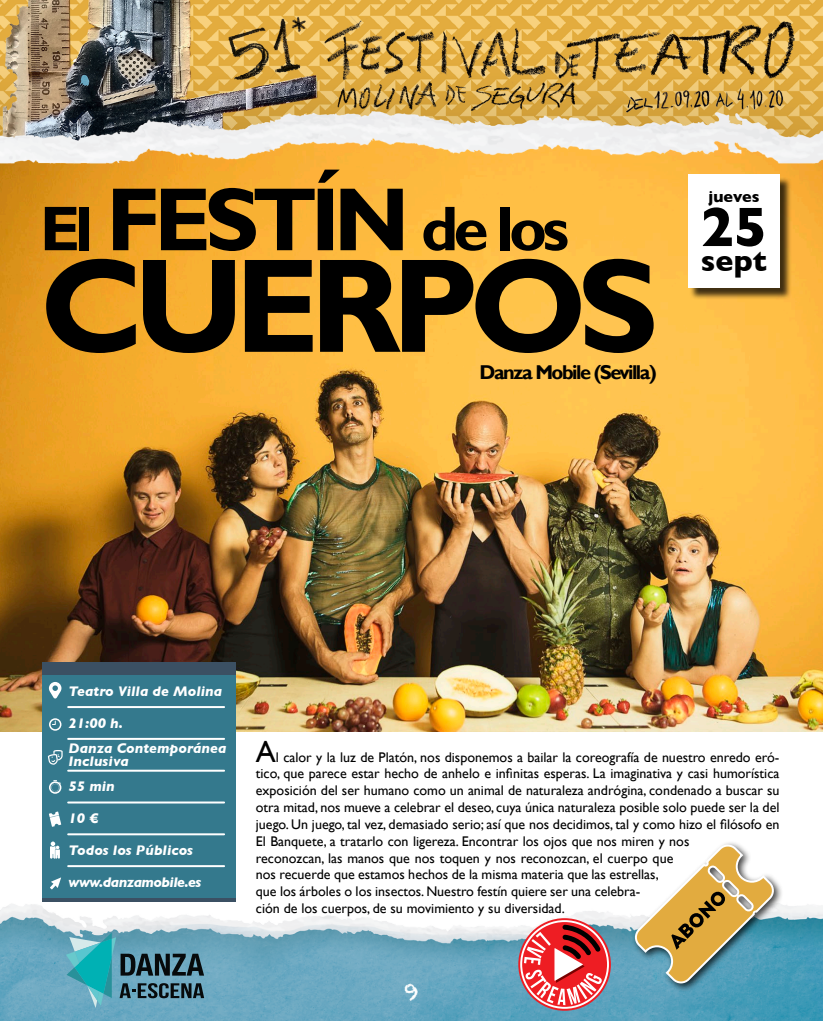
<style>
.page{position:relative;width:823px;height:1021px;background:#fff}
.page>*{position:absolute;margin:0;border:0;box-sizing:border-box;transform-origin:0 0}
.t1{font:700 134.5px "Gill Sans";letter-spacing:-.075em;color:#000}
.t2{font:700 63.5px "Gill Sans";letter-spacing:-.075em;color:#000}
.t3{font:700 56.2px "Gill Sans";color:#000}
.t4{font:700 30px "Gill Sans";color:#000}
.t5{font:23px "Chalkduster";color:#fff}
.t6{font:700 20px "Gill Sans";letter-spacing:-.075em;color:#000}
.t7{font:700 16px "Gill Sans";color:#000}
.INFO{font:italic 700 14.2px/13px "Gill Sans";color:#fff}
.INFO-2{font:italic 700 14.2px "Gill Sans";letter-spacing:-.04em;color:#fff}
.t8{font:14px/16.8px "Gill Sans";color:#000}
.s1{font-size:90.1px}
.s2{font-size:30px}
</style>
<div class="page">
<img style="left:0;top:0;width:822px;height:1020px">
<div style="left:42px;top:675px;width:193px;height:226px;background:#34798d"></div>
<div style="left:42px;top:662px;width:193px;height:13px;background:#3b5063"></div>
<svg style="left:42px;top:898px;width:193px;height:3px"></svg>
<hr style="left:68px;top:706px;width:156px;height:2px;background:#fff">
<hr style="left:68px;top:738px;width:156px;height:2px;background:#fff">
<hr style="left:68px;top:769px;width:156px;height:2px;background:#fff">
<hr style="left:68px;top:801px;width:156px;height:2px;background:#fff">
<hr style="left:68px;top:833px;width:156px;height:2px;background:#fff">
<hr style="left:68px;top:865px;width:156px;height:2px;background:#fff">
<svg style="left:49px;top:682px;width:12px;height:16px"></svg>
<svg style="left:49px;top:718px;width:12px;height:12px"></svg>
<svg style="left:48px;top:750px;width:15px;height:14px"></svg>
<svg style="left:49px;top:780px;width:12px;height:13px"></svg>
<svg style="left:50px;top:877px;width:11px;height:12px"></svg>
<svg style="left:49px;top:811px;width:12px;height:15px"></svg>
<svg style="left:50px;top:841px;width:10px;height:17px"></svg>
<div style="left:631px;top:840px;width:151px;height:152px;background:#000;opacity:.75"></div>
<svg style="left:633px;top:841px;width:143px;height:143px"></svg>
<div style="left:689px;top:176px;width:102px;height:124px;background:#000;opacity:.75"></div>
<div style="left:687px;top:174px;width:92px;height:113px;background:#fff"></div>
<svg style="left:66px;top:932px;width:138px;height:76px;background:#4f91a1"></svg>
<svg style="left:518px;top:918px;width:92px;height:92px"></svg>
<p class="t2" style="left:40px;top:190px;width:530px">El <span class="s1">FESTÍN</span> de los</p>
<p class="t1" style="left:40px;top:225px;width:619px">CUERPOS</p>
<p class="t6" style="left:479px;top:360px;width:179px">Danza Mobile (Sevilla)</p>
<p class="t7" style="left:708px;top:184px;width:52px">jueves</p>
<p class="t3" style="left:700px;top:182px;width:68px">25</p>
<p class="t4" style="left:700px;top:237px;width:68px">sept</p>
<p class="INFO" style="left:69px;top:684px;width:155px">Teatro Villa de Molina</p>
<p class="INFO" style="left:69px;top:716px;width:56px">21:00 h.</p>
<p class="INFO" style="left:69px;top:741px;width:159px">Danza Contemporánea<br>Inclusiva</p>
<p class="INFO" style="left:69px;top:780px;width:48px">55 min</p>
<p class="INFO" style="left:69px;top:811px;width:32px">10 €</p>
<p class="INFO" style="left:69px;top:843px;width:126px">Todos los Públicos</p>
<p class="INFO-2" style="left:69px;top:874px;width:134px">www.danzamobile.es</p>
<p class="t8" style="left:256px;top:748px;width:525px"><span class="s2">A</span>l calor y la luz de Platón, nos disponemos a bailar la coreografía de nuestro enredo eró&shy;tico, que parece estar hecho de anhelo e infinitas esperas. La imaginativa y casi humorística exposición del ser humano como un animal de naturaleza andrógina, condenado a buscar su otra mitad, nos mueve a celebrar el deseo, cuya única naturaleza posible solo puede ser la del juego. Un juego, tal vez, demasiado serio; así que nos decidimos, tal y como hizo el filósofo en El Banquete, a tratarlo con ligereza. Encontrar los ojos que nos miren y nos<br>reconozcan, las manos que nos toquen y nos reconozcan, el cuerpo que<br>nos recuerde que estamos hechos de la misma materia que las estrellas,<br>que los árboles o los insectos. Nuestro festín quiere ser una celebra-<br>ción de los cuerpos, de su movimiento y su diversidad.</p>
<p class="t5" style="left:404px;top:978px;width:15px">9</p>
</div>
